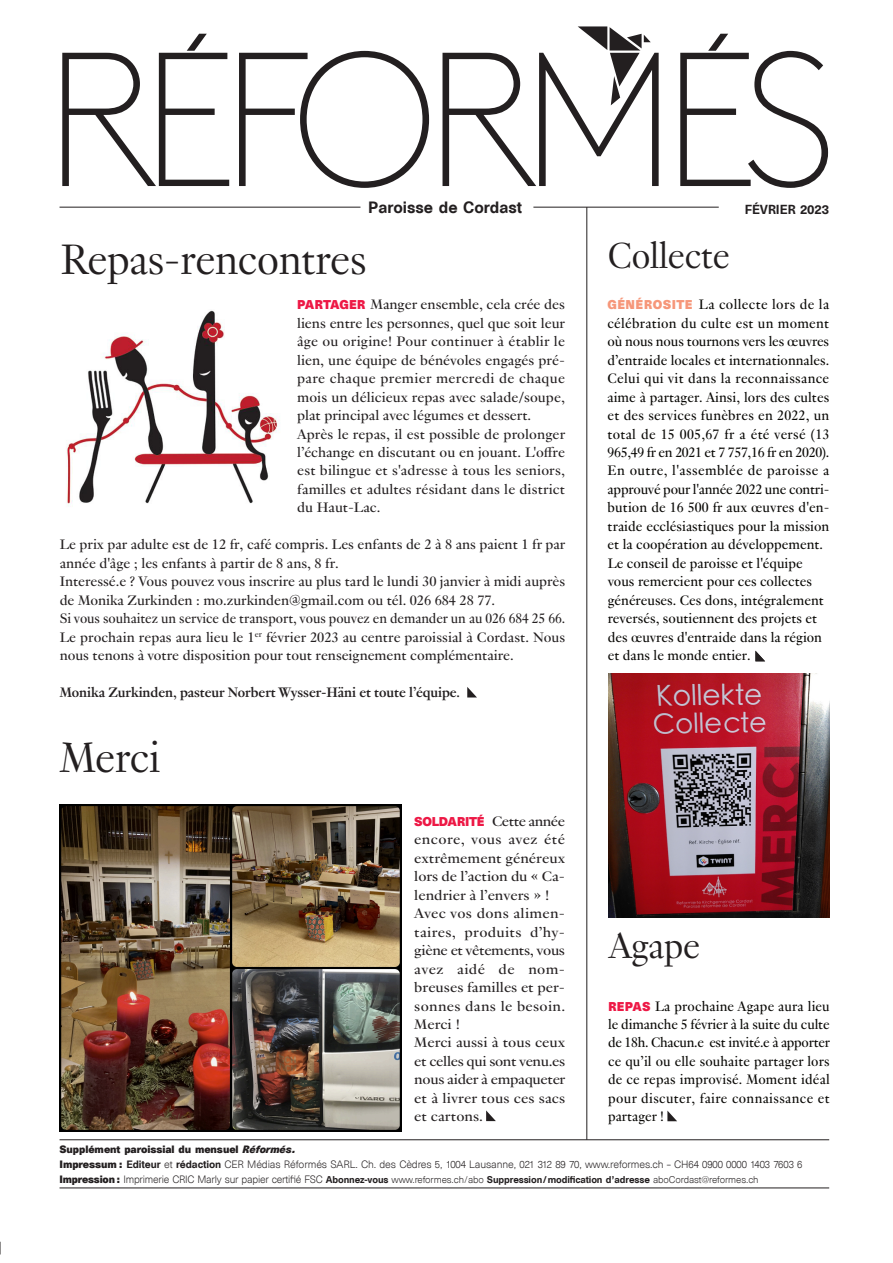
<style>
.page{position:relative;width:893px;height:1263px;background:#fff}
.page>*{position:absolute;margin:0;border:0;box-sizing:border-box;transform-origin:0 0}
.t1{font:300 46.5px "Genath";letter-spacing:-.02em;color:#231f20}
.t2{font:300 39.6px "Genath";letter-spacing:-.02em;color:#231f20}
.t3{font:15px/18.5px "Genath";color:#080704}
.t4{font:15px/18.5px "Genath";letter-spacing:-.005em;color:#231f20;scale:1.04 1}
.t5{font:15px/18.5px "Genath";letter-spacing:-.005em;color:#231f20;scale:1.05 1}
.t6{font:15px/18.5px "Genath";letter-spacing:-.005em;color:#231f20;scale:1.1 1}
.t7{font:700 15px "Genath";letter-spacing:-.005em;color:#231f20}
.t8{font:500 15px "Unica SB Haas";color:#231f20}
.t9{font:500 12px "Unica SB Haas";letter-spacing:-.01em;color:#231f20}
.t10{font:300 9.75px/15px "Unica SB";letter-spacing:-.01em;color:#231f20}
.t11{font:500 9px "Unica SB Haas";letter-spacing:-.01em;color:#231f20}
.s1{font-family:"Unica SB";font-weight:700;font-size:11.7px;color:#ed1845}
.s2{font-family:"Unica SB";font-weight:700;font-size:11.7px;color:#f6977a}
.s3{font-weight:700}
.s4{font-weight:700;font-style:italic}
.s5{font-family:"Unica SB Haas";font-weight:500}
.s6{font-family:"Unica SB";font-weight:700;font-size:9.75px}
.s7{font-family:"Unica SB";font-weight:300;font-size:9.75px}
.s8{font-family:"Unica SB";font-weight:300}
</style>
<div class="page">
<svg style="left:0;top:1242px;width:1px;height:12px"></svg>
<hr style="left:60px;top:207px;width:300px;height:1px;background:#231f20">
<hr style="left:533px;top:207px;width:186px;height:1px;background:#231f20">
<img style="left:608px;top:673px;width:222px;height:244px">
<img style="left:60px;top:804px;width:341px;height:327px">
<svg style="left:486px;top:1110px;width:10px;height:11px"></svg>
<svg style="left:755px;top:651px;width:10px;height:10px"></svg>
<svg style="left:467px;top:687px;width:10px;height:10px"></svg>
<svg style="left:667px;top:1110px;width:10px;height:11px"></svg>
<hr style="left:60px;top:1188px;width:769px;height:1px;background:#231f20">
<hr style="left:60px;top:1139px;width:769px;height:1px;background:#231f20">
<hr style="left:587px;top:207px;width:1px;height:933px;background:#231f20">
<svg style="left:62px;top:34px;width:167px;height:152px"></svg>
<svg style="left:239px;top:51px;width:190px;height:137px"></svg>
<svg style="left:680px;top:34px;width:148px;height:154px"></svg>
<svg style="left:442px;top:26px;width:217px;height:160px"></svg>
<img style="left:66px;top:310px;width:213px;height:197px">
<p class="t8" style="left:368px;top:201px;width:155px">Paroisse de Cordast</p>
<p class="t9" style="left:745px;top:205px;width:86px">FÉVRIER 2023</p>
<h2 class="t2" style="left:607px;top:238px;width:124px">Collecte</h2>
<h1 class="t1" style="left:61px;top:238px;width:308px">Repas-rencontres</h1>
<p class="t5" style="left:297px;top:296px;width:257px"><span class="s1">PARTAGER</span> Manger ensemble, cela crée des liens entre les personnes, quel que soit leur âge ou origine! Pour continuer à établir le lien, une équipe de bénévoles engagés pré&shy;pare chaque premier mercredi de chaque mois un délicieux repas avec salade/soupe, plat principal avec légumes et dessert.<br>Après le repas, il est possible de prolonger l’échange en discutant ou en jouant. L'offre est bilingue et s'adresse à tous les seniors, familles et adultes résidant dans le district du Haut-Lac.</p>
<p class="t4" style="left:60px;top:536px;width:488px">Le prix par adulte est de 12 fr, café compris. Les enfants de 2 à 8 ans paient 1 fr par année d'âge ; les enfants à partir de 8 ans, 8 fr.<br>Interessé.e ? Vous pouvez vous inscrire au plus tard le lundi 30 janvier à midi auprès de Monika Zurkinden : mo.zurkinden@gmail.com ou tél. 026 684 28 77.<br>Si vous souhaitez un service de transport, vous pouvez en demander un au 026 684 25 66.<br>Le prochain repas aura lieu le 1<sup>er</sup> février 2023 au centre paroissial à Cordast. Nous nous tenons à votre disposition pour tout renseignement complémentaire.</p>
<p class="t7" style="left:60px;top:685px;width:402px">Monika Zurkinden, pasteur Norbert Wysser-Häni et toute l’équipe.</p>
<h1 class="t1" style="left:59px;top:736px;width:103px">Merci</h1>
<p class="t6" style="left:414px;top:813px;width:139px"><span class="s1">SOLDARITÉ</span> Cette année encore, vous avez été extrêmement généreux lors de l’action du « Ca&shy;lendrier à l’envers » !<br>Avec vos dons alimen&shy;taires, produits d’hy&shy;giène et vêtements, vous avez aidé de nom&shy;breuses familles et per&shy;sonnes dans le besoin.<br>Merci !<br>Merci aussi à tous ceux et celles qui sont venu.es nous aider à empaqueter et à livrer tous ces sacs et cartons.</p>
<p class="t3" style="left:607px;top:296px;width:223px"><span class="s2">GÉNÉROSITE</span> La collecte lors de la célébration du culte est un moment où nous nous tournons vers les œuvres d’entraide locales et internationnales.<br>Celui qui vit dans la reconnaissance aime à partager. Ainsi, lors des cultes et des services funèbres en 2022, un total de 15 005,67 fr a été versé (13<br>965,49 fr en 2021 et 7 757,16 fr en 2020).<br>En outre, l'assemblée de paroisse a approuvé pour l'année 2022 une contri&shy;bution de 16 500 fr aux œuvres d'en&shy;traide ecclésiastiques pour la mission et la coopération au développement.<br>Le conseil de paroisse et l'équipe vous remercient pour ces collectes généreuses. Ces dons, intégralement reversés, soutiennent des projets et des œuvres d'entraide dans la région et dans le monde entier.</p>
<h2 class="t2" style="left:608px;top:927px;width:93px">Agape</h2>
<p class="t3" style="left:608px;top:997px;width:223px;text-align:justify"><span class="s1">REPAS</span> La prochaine Agape aura lieu le dimanche 5 février à la suite du culte de 18h. Chacun.e est invité.e à apporter ce qu’il ou elle souhaite partager lors de ce repas improvisé. Moment idéal pour discuter, faire connaissance et partager !</p>
<p class="t10" style="left:60px;top:1142px;width:744px"><span class="s3">Supplément paroissial du mensuel</span> <span class="s4">Réformés.<br></span><span class="s3">Impressum :</span> <span class="s5">Editeur</span> et <span class="s5">rédaction</span> CER Médias Réformés SARL. Ch. des Cèdres 5, 1004 Lausanne, 021 312 89 70, www.reformes.ch – CH64 0900 0000 1403 7603 6</p>
<p class="t11" style="left:60px;top:1176px;width:700px"><span class="s6">Impression :</span> <span class="s7">Imprimerie CRIC Marly sur papier certifié FSC</span> Abonnez-vous <span class="s8">www.reformes.ch/abo</span> Suppression/modification d’adresse <span class="s8">aboCordast@reformes.ch</span></p>
</div>
